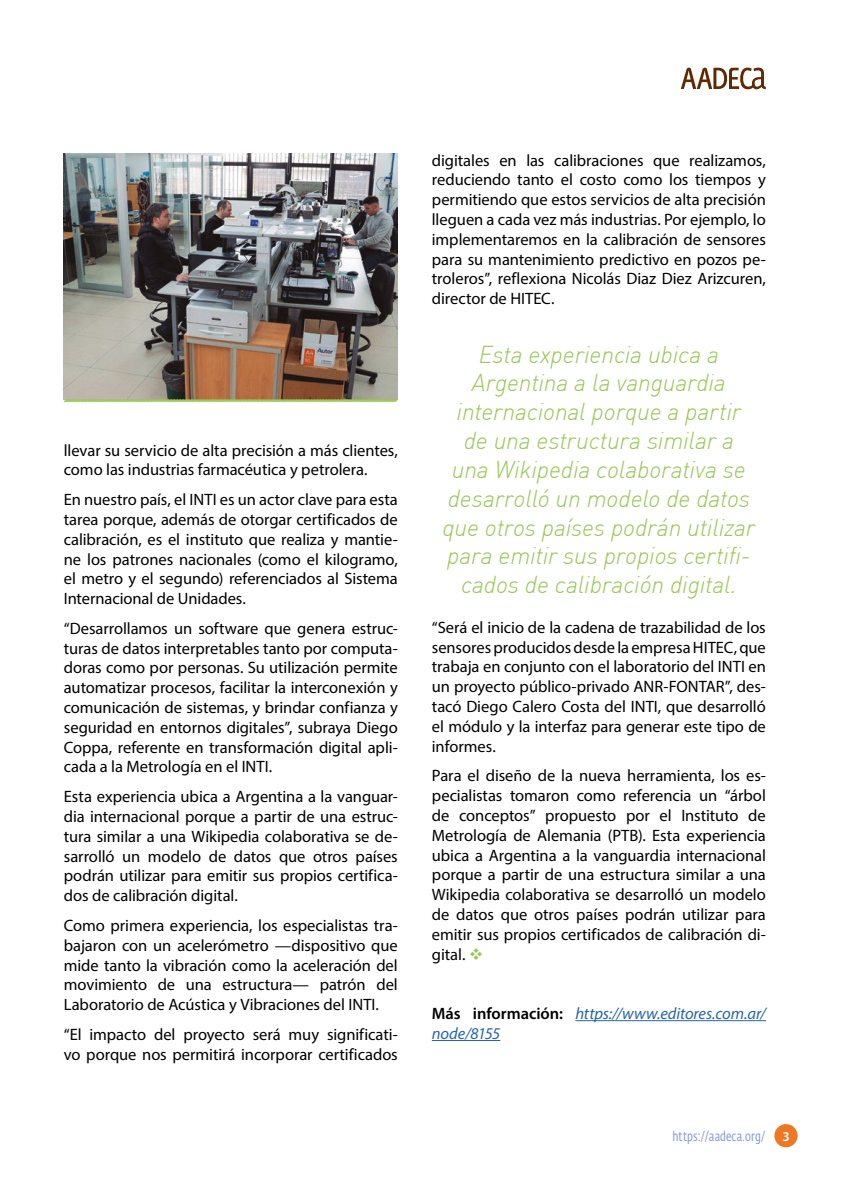
<style>
.page{position:relative;width:851px;height:1191px;background:#fff}
.page>*{position:absolute;margin:0;border:0;box-sizing:border-box;transform-origin:0 0}
.t1{font:italic 300 24px/28.8px "DIN";letter-spacing:-.005em;color:#9bc656;text-align:center}
.t2{font:16.5px/19.8px "Myriad Pro";letter-spacing:-.005em;color:#000;text-align:justify}
.t3{font:italic 16.5px/19.8px "Myriad Pro";letter-spacing:-.005em;color:#2764ae}
.t4{font:13.5px "Fedra Sans Cond Std";letter-spacing:.01em;color:#889dd0}
.s1{color:#9bc656}
.s2{font-weight:600;font-style:normal;color:#000}
.s3{font-family:"Myriad Pro";font-weight:600;color:#fff}
</style>
<div class="page">
<div style="left:774px;top:1124px;width:23px;height:23px;background:#ee7723;border-radius:50%"></div>
<svg style="left:680px;top:68px;width:85px;height:21px"></svg>
<hr style="left:575px;top:1020px;width:190px;height:1px;background:#2764ae">
<hr style="left:432px;top:1040px;width:68px;height:1px;background:#2764ae">
<img style="left:64px;top:153px;width:334px;height:245px">
<svg style="left:63px;top:398px;width:335px;height:5px"></svg>
<p class="t2" style="left:64px;top:440px;width:335px">llevar su servicio de alta precisión a más clientes, como las industrias farmacéutica y petrolera.</p>
<p class="t2" style="left:64px;top:489px;width:335px">En nuestro país, el INTI es un actor clave para esta tarea porque, además de otorgar certificados de calibración, es el instituto que realiza y mantie&shy;ne los patrones nacionales (como el kilogramo, el metro y el segundo) referenciados al Sistema Internacional de Unidades.</p>
<p class="t2" style="left:64px;top:618px;width:335px">“Desarrollamos un software que genera estruc&shy;turas de datos interpretables tanto por computa&shy;doras como por personas. Su utilización permite automatizar procesos, facilitar la interconexión y comunicación de sistemas, y brindar confianza y seguridad en entornos digitales”, subraya Diego Coppa, referente en transformación digital apli&shy;cada a la Metrología en el INTI.</p>
<p class="t2" style="left:64px;top:786px;width:335px">Esta experiencia ubica a Argentina a la vanguar&shy;dia internacional porque a partir de una estruc&shy;tura similar a una Wikipedia colaborativa se de&shy;sarrolló un modelo de datos que otros países podrán utilizar para emitir sus propios certifica&shy;dos de calibración digital.</p>
<p class="t2" style="left:64px;top:915px;width:335px">Como primera experiencia, los especialistas tra&shy;bajaron con un acelerómetro —dispositivo que mide tanto la vibración como la aceleración del movimiento de una estructura— patrón del Laboratorio de Acústica y Vibraciones del INTI.</p>
<p class="t2" style="left:64px;top:1024px;width:335px">“El impacto del proyecto será muy significati&shy;vo porque nos permitirá incorporar certificados</p>
<p class="t2" style="left:432px;top:150px;width:335px">digitales en las calibraciones que realizamos, reduciendo tanto el costo como los tiempos y permitiendo que estos servicios de alta precisión lleguen a cada vez más industrias. Por ejemplo, lo implementaremos en la calibración de sensores para su mantenimiento predictivo en pozos pe&shy;troleros”, reflexiona Nicolás Diaz Diez Arizcuren, director de HITEC.</p>
<p class="t1" style="left:442px;top:339px;width:314px">Esta experiencia ubica a<br>Argentina a la vanguardia internacional porque a partir de una estructura similar a una Wikipedia colaborativa se desarrolló un modelo de datos que otros países podrán utilizar para emitir sus propios certifi&shy;cados de calibración digital.</p>
<p class="t2" style="left:432px;top:617px;width:335px">“Será el inicio de la cadena de trazabilidad de los sensores producidos desde la empresa HITEC, que trabaja en conjunto con el laboratorio del INTI en un proyecto público-privado ANR-FONTAR”, des&shy;tacó Diego Calero Costa del INTI, que desarrolló el módulo y la interfaz para generar este tipo de informes.</p>
<p class="t2" style="left:432px;top:765px;width:335px">Para el diseño de la nueva herramienta, los es&shy;pecialistas tomaron como referencia un “árbol de conceptos” propuesto por el Instituto de Metrología de Alemania (PTB). Esta experiencia ubica a Argentina a la vanguardia internacional porque a partir de una estructura similar a una Wikipedia colaborativa se desarrolló un modelo de datos que otros países podrán utilizar para emitir sus propios certificados de calibración di&shy;gital. <span class="s1">❖</span></p>
<p class="t3" style="left:432px;top:1003px;width:335px"><span class="s2">Más información:</span> https://www.editores.com.ar/ node/8155</p>
<p class="t4" style="left:672px;top:1128px;width:118px">https://aadeca.org/ <span class="s3">3</span></p>
</div>
